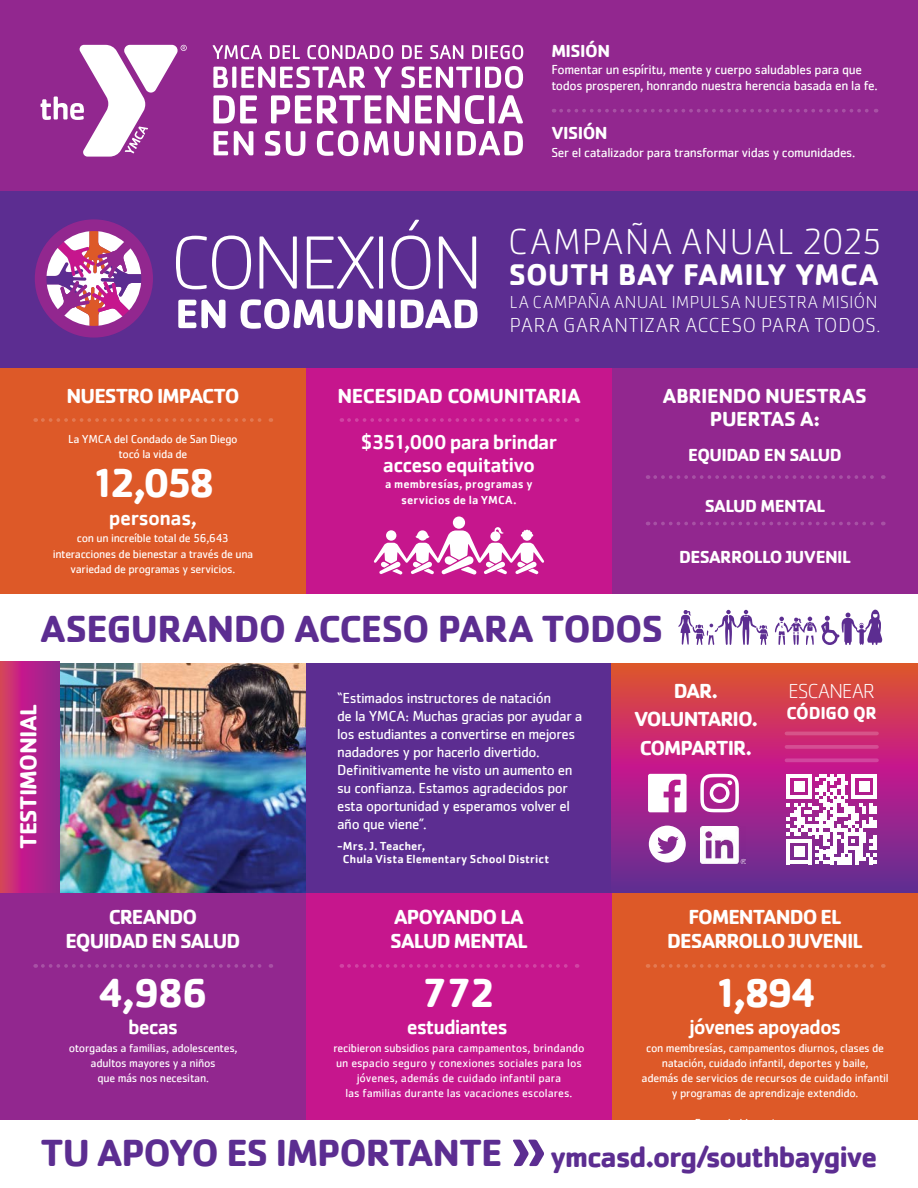
<style>
.page{position:relative;width:918px;height:1188px;background:#fff}
.page>*{position:absolute;margin:0;border:0;box-sizing:border-box;transform-origin:0 0}
.t1{font:700 42px "Cachet";letter-spacing:-.07em;color:#fff}
.t2{font:700 39px "Cachet";letter-spacing:-.025em;color:#5c2d91}
.t3{font:200 37.5px "Cachet Pro";letter-spacing:.05em;color:#fff}
.t4{font:700 30.75px "Cachet";letter-spacing:.01em;color:#fff}
.t5{font:700 30px "Cachet";letter-spacing:-.05em;color:#5c2d91}
.t6{font:700 24px "Cachet";letter-spacing:-.025em;color:#fff}
.t7{font:700 21px/24px "Cachet";letter-spacing:-.045em;color:#fff;text-align:center}
.t8{font:500 21px/23.2px "Cachet";letter-spacing:-.045em;color:#fff;text-align:center}
.t9{font:200 21px "Cachet Pro";letter-spacing:.04em;color:#fff}
.t10{font:700 21px/22.5px "Cachet";letter-spacing:-.02em;color:#fff;text-align:center}
.t11{font:700 21px "Cachet";letter-spacing:-.025em;color:#fff}
.t12{font:200 21px "Cachet Pro";letter-spacing:-.015em;color:#fff}
.t13{font:700 18px "Cachet";letter-spacing:-.03em;color:#fff}
.t14{font:200 18px "Cachet Pro";letter-spacing:.04em;color:#fff}
.t15{font:15px/18px "Cachet";letter-spacing:-.03em;color:#fff}
.t16{font:13.5px/16.5px "Cachet";letter-spacing:-.025em;color:#fff}
.t17{font:12px/15px "Cachet";letter-spacing:-.02em;color:#fff;text-align:center}
.t18{font:500 12px/13.5px "Cachet";letter-spacing:.01em;color:#fff}
</style>
<div class="page">
<div style="left:0;top:662px;width:612px;height:232px;background:#5c2d91"></div>
<svg style="left:612px;top:663px;width:306px;height:230px;background:#b33071"></svg>
<div style="left:0;top:0;width:918px;height:191px;background:#92278f"></div>
<div style="left:0;top:367px;width:306px;height:227px;background:#dd5928"></div>
<div style="left:306px;top:367px;width:306px;height:227px;background:#c6168d"></div>
<div style="left:612px;top:367px;width:306px;height:227px;background:#92278f"></div>
<div style="left:0;top:893px;width:306px;height:227px;background:#92278f"></div>
<div style="left:306px;top:893px;width:306px;height:227px;background:#c6168d"></div>
<div style="left:612px;top:893px;width:306px;height:227px;background:#dd5928"></div>
<div style="left:0;top:191px;width:918px;height:177px;background:#5c2d91"></div>
<img style="left:59px;top:662px;width:247px;height:231px">
<svg style="left:648px;top:774px;width:39px;height:38px"></svg>
<svg style="left:700px;top:774px;width:39px;height:38px"></svg>
<svg style="left:649px;top:826px;width:37px;height:37px"></svg>
<img style="left:700px;top:826px;width:45px;height:38px">
<svg style="left:349px;top:964px;width:229px;height:4px"></svg>
<svg style="left:655px;top:964px;width:229px;height:4px"></svg>
<svg style="left:43px;top:964px;width:228px;height:4px"></svg>
<svg style="left:349px;top:418px;width:229px;height:4px"></svg>
<svg style="left:43px;top:418px;width:228px;height:4px"></svg>
<svg style="left:655px;top:475px;width:229px;height:4px"></svg>
<svg style="left:655px;top:522px;width:229px;height:3px"></svg>
<svg style="left:561px;top:109px;width:316px;height:4px"></svg>
<svg style="left:40px;top:45px;width:147px;height:112px"></svg>
<svg style="left:213px;top:66px;width:152px;height:22px"></svg>
<svg style="left:374px;top:67px;width:18px;height:21px"></svg>
<svg style="left:401px;top:66px;width:122px;height:23px"></svg>
<svg style="left:213px;top:95px;width:44px;height:28px"></svg>
<svg style="left:271px;top:95px;width:110px;height:28px"></svg>
<svg style="left:387px;top:95px;width:22px;height:28px"></svg>
<svg style="left:415px;top:95px;width:108px;height:29px"></svg>
<svg style="left:214px;top:131px;width:14px;height:24px"></svg>
<svg style="left:234px;top:131px;width:19px;height:24px"></svg>
<svg style="left:265px;top:131px;width:15px;height:25px"></svg>
<svg style="left:286px;top:131px;width:19px;height:25px"></svg>
<svg style="left:317px;top:130px;width:41px;height:26px"></svg>
<svg style="left:364px;top:131px;width:50px;height:25px"></svg>
<svg style="left:420px;top:131px;width:20px;height:24px"></svg>
<svg style="left:446px;top:131px;width:5px;height:24px"></svg>
<svg style="left:457px;top:131px;width:66px;height:24px"></svg>
<svg style="left:213px;top:45px;width:49px;height:14px"></svg>
<svg style="left:270px;top:45px;width:30px;height:14px"></svg>
<svg style="left:307px;top:45px;width:86px;height:14px"></svg>
<svg style="left:402px;top:45px;width:20px;height:14px"></svg>
<svg style="left:430px;top:45px;width:33px;height:14px"></svg>
<svg style="left:472px;top:45px;width:51px;height:14px"></svg>
<hr style="left:786px;top:745px;width:91px;height:4px;background:#d44d92">
<hr style="left:786px;top:732px;width:91px;height:3px;background:#fff">
<svg style="left:786px;top:758px;width:91px;height:4px"></svg>
<svg style="left:176px;top:236px;width:75px;height:54px"></svg>
<svg style="left:259px;top:236px;width:38px;height:53px"></svg>
<svg style="left:307px;top:236px;width:76px;height:53px"></svg>
<svg style="left:391px;top:220px;width:39px;height:70px"></svg>
<svg style="left:439px;top:236px;width:37px;height:53px"></svg>
<svg style="left:178px;top:299px;width:300px;height:30px"></svg>
<div style="left:35px;top:219px;width:118px;height:119px;background:#92278f;border-radius:50%"></div>
<svg style="left:46px;top:231px;width:95px;height:95px"></svg>
<svg style="left:678px;top:610px;width:90px;height:35px"></svg>
<svg style="left:775px;top:610px;width:107px;height:35px"></svg>
<div style="left:453px;top:517px;width:12px;height:12px;background:#fff;border-radius:50%"></div>
<svg style="left:374px;top:527px;width:170px;height:48px"></svg>
<svg style="left:787px;top:774px;width:90px;height:90px"></svg>
<svg style="left:0;top:662px;width:59px;height:231px;background:#b82782"></svg>
<svg style="left:513px;top:1140px;width:31px;height:26px"></svg>
<h3 class="t13" style="left:551px;top:39px;width:60px">MISIÓN</h3>
<p class="t16" style="left:551px;top:61px;width:328px">Fomentar un espíritu, mente y cuerpo saludables para que todos prosperen, honrando nuestra herencia basada en la fe.</p>
<h3 class="t13" style="left:551px;top:121px;width:58px">VISIÓN</h3>
<p class="t16" style="left:551px;top:144px;width:306px">Ser el catalizador para transformar vidas y comunidades.</p>
<h3 class="t3" style="left:509px;top:221px;width:374px">CAMPAÑA ANUAL 2025</h3>
<h3 class="t4" style="left:509px;top:255px;width:372px">SOUTH BAY FAMILY YMCA</h3>
<h3 class="t7" style="left:67px;top:384px;width:175px">NUESTRO IMPACTO</h3>
<p class="t17" style="left:68px;top:431px;width:171px">La YMCA del Condado de San Diego tocó la vida de</p>
<h1 class="t1" style="left:91px;top:456px;width:126px">12,058</h1>
<h3 class="t8" style="left:109px;top:506px;width:90px">personas,</h3>
<p class="t17" style="left:53px;top:530px;width:202px;line-height:15.8px">con un increíble total de 56,643 interacciones de bienestar a través de una variedad de programas y servicios.</p>
<h3 class="t14" style="left:510px;top:292px;width:369px">LA CAMPAÑA ANUAL IMPULSA NUESTRA MISIÓN</h3>
<h3 class="t9" style="left:510px;top:313px;width:372px">PARA GARANTIZAR ACCESO PARA TODOS.</h3>
<h3 class="t11" style="left:337px;top:383px;width:245px">NECESIDAD COMUNITARIA</h3>
<h3 class="t10" style="left:663px;top:384px;width:206px">ABRIENDO NUESTRAS<br>PUERTAS A:</h3>
<h3 class="t13" style="left:688px;top:443px;width:155px">EQUIDAD EN SALUD</h3>
<h3 class="t13" style="left:705px;top:494px;width:122px">SALUD MENTAL</h3>
<h3 class="t13" style="left:679px;top:545px;width:173px">DESARROLLO JUVENIL</h3>
<h3 class="t8" style="left:361px;top:430px;width:198px">$351,000 para brindar acceso equitativo</h3>
<p class="t18" style="left:385px;top:476px;width:149px;line-height:15.8px;text-align:center">a membresías, programas y servicios de la YMCA.</p>
<h2 class="t2" style="left:40px;top:603px;width:624px">ASEGURANDO ACCESO PARA TODOS</h2>
<h3 class="t6" style="left:13px;top:849px;width:146px;rotate:-90deg">TESTIMONIAL</h3>
<p class="t15" style="left:337px;top:689px;width:247px">“Estimados instructores de natación<br>de la YMCA: Muchas gracias por ayudar a los estudiantes a convertirse en mejores nadadores y por hacerlo divertido.<br>Definitivamente he visto un aumento en su confianza. Estamos agradecidos por esta oportunidad y esperamos volver el año que viene”.</p>
<p class="t18" style="left:343px;top:839px;width:208px;text-indent:-6px">-Mrs. J. Teacher,<br>Chula Vista Elementary School District</p>
<h3 class="t7" style="left:674px;top:678px;width:46px">DAR.</h3>
<h3 class="t7" style="left:634px;top:707px;width:126px">VOLUNTARIO.</h3>
<h3 class="t7" style="left:640px;top:735px;width:114px">COMPARTIR.</h3>
<h3 class="t12" style="left:788px;top:679px;width:88px">ESCANEAR</h3>
<h3 class="t13" style="left:787px;top:701px;width:92px">CÓDIGO QR</h3>
<h3 class="t7" style="left:66px;top:904px;width:176px">CREANDO<br>EQUIDAD EN SALUD</h3>
<h3 class="t7" style="left:390px;top:904px;width:139px;text-align:left">APOYANDO LA<br>SALUD MENTAL</h3>
<h3 class="t7" style="left:667px;top:904px;width:197px">FOMENTANDO EL<br>DESARROLLO JUVENIL</h3>
<h1 class="t1" style="left:98px;top:965px;width:112px">4,986</h1>
<h1 class="t1" style="left:422px;top:965px;width:76px">772</h1>
<h3 class="t8" style="left:128px;top:1015px;width:52px">becas</h3>
<h3 class="t8" style="left:407px;top:1015px;width:102px">estudiantes</h3>
<p class="t17" style="left:69px;top:1040px;width:170px">otorgadas a familias, adolescentes, adultos mayores y a niños<br>que más nos necesitan.</p>
<p class="t17" style="left:333px;top:1040px;width:253px">recibieron subsidios para campamentos, brindando un espacio seguro y conexiones sociales para los jóvenes, además de cuidado infantil para<br>las familias durante las vacaciones escolares.</p>
<h1 class="t1" style="left:713px;top:965px;width:106px">1,894</h1>
<h3 class="t8" style="left:689px;top:1015px;width:154px">jóvenes apoyados</h3>
<p class="t17" style="left:642px;top:1041px;width:249px">con membresías, campamentos diurnos, clases de natación, cuidado infantil, deportes y baile,<br>además de servicios de recursos de cuidado infantil y programas de aprendizaje extendido.</p>
<h2 class="t2" style="left:40px;top:1128px;width:464px">TU APOYO ES IMPORTANTE</h2>
<h3 class="t5" style="left:550px;top:1137px;width:329px">ymcasd.org/southbaygive</h3>
</div>
